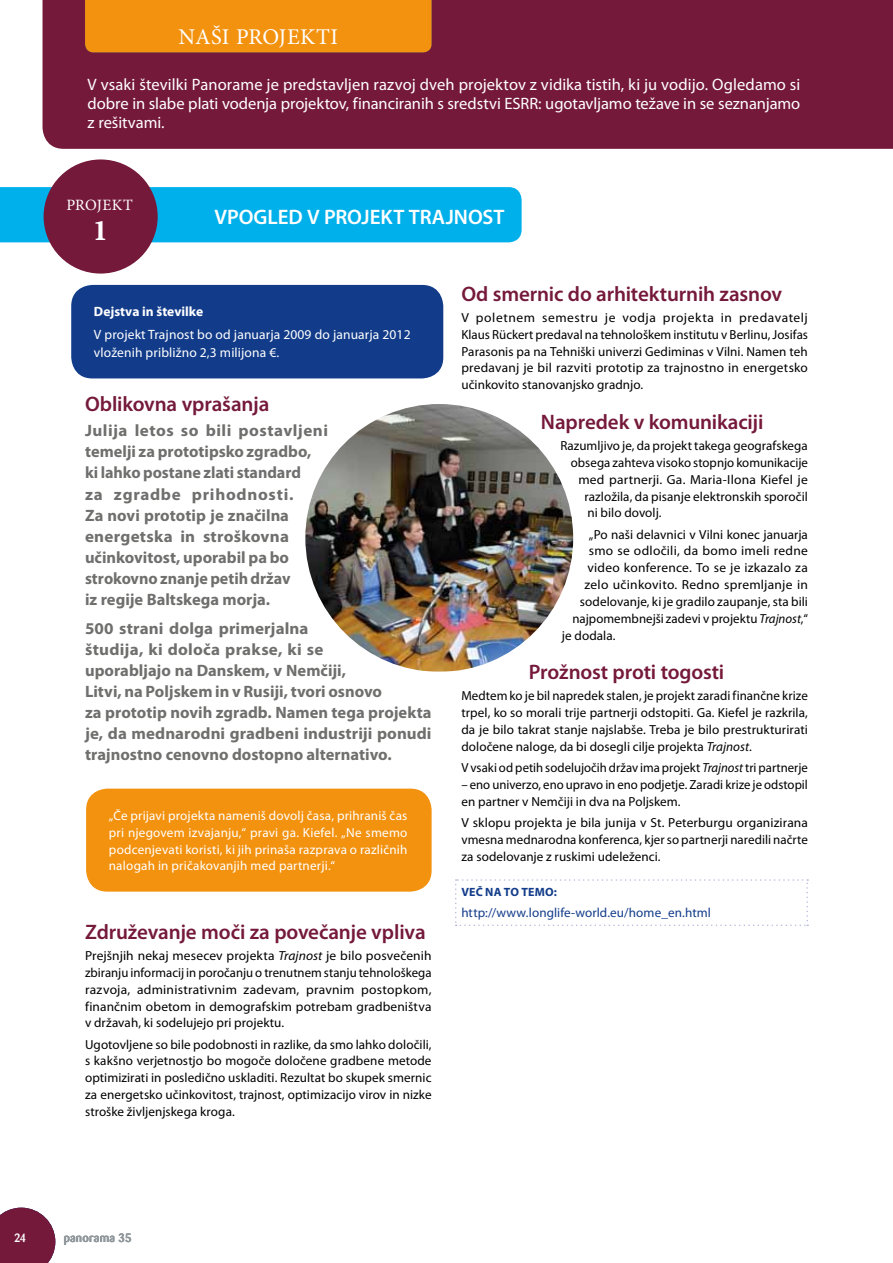
<style>
.page{position:relative;width:893px;height:1263px;background:#fff}
.page>*{position:absolute;margin:0;border:0;box-sizing:border-box;transform-origin:0 0}
.t1{font:30px "Minion Pro Bold Capt";color:#fff}
.t2{font:22.5px "Minion Pro";color:#fff}
.t3{font:600 21px "Myriad Pro";letter-spacing:-.005em;color:#75193a}
.t4{font:600 21px "Myriad Pro";color:#fff}
.t5{font:700 16.5px/21px "Myriad Pro";color:#6f6f6e}
.t6{font:16.5px/18.8px "Myriad Pro";letter-spacing:-.005em;color:#fff;text-align:justify}
.t7{font:15.75px "Minion Pro";letter-spacing:.015em;color:#fff}
.t8{font:13.5px/18px "Myriad Pro";letter-spacing:.01em;color:#fff}
.t9{font:700 13.5px "Myriad Pro";color:#fff}
.t10{font:13.2px/16.8px "Myriad Pro";letter-spacing:.005em;color:#000;text-align:justify}
.t11{font:13.2px/17px "Myriad Pro";letter-spacing:.015em;color:#fff;text-align:justify}
.t12{font:13.2px "Myriad Pro";letter-spacing:.005em;color:#123c8a}
.t13{font:700 12px "Myriad Pro";color:#123c8a}
.t14{font:500 12px "Barmeno";letter-spacing:.02em;color:#90989c}
.t15{font:500 12px "Barmeno";color:#fff}
.s1{font-style:italic}
</style>
<div class="page">
<div style="left:43px;top:0;width:850px;height:149px;background:#75193a"></div>
<img style="left:306px;top:405px;width:266px;height:266px">
<svg style="left:0;top:1208px;width:55px;height:55px;background:#82304e"></svg>
<div style="left:85px;top:0;width:347px;height:52px;background:#f3920f"></div>
<svg style="left:455px;top:879px;width:353px;height:47px"></svg>
<div style="left:0;top:187px;width:522px;height:55px;background:#00b0eb"></div>
<div style="left:44px;top:159px;width:114px;height:115px;background:#75193a;border-radius:50%"></div>
<div style="left:71px;top:285px;width:372px;height:93px;background:#123c8a;border-radius:21px"></div>
<div style="left:86px;top:789px;width:346px;height:103px;background:#f3920f;border-radius:21px"></div>
<h2 class="t2" style="left:178px;top:21px;width:85px">NAŠI PROJEKT</h2>
<h2 class="t2" style="left:331px;top:21px;width:9px">I</h2>
<p class="t6" style="left:88px;top:75px;width:714px">V vsaki številki Panorame je predstavljen razvoj dveh projektov z vidika tistih, ki ju vodijo. Ogledamo si dobre in slabe plati vodenja projektov, financiranih s sredstvi ESRR: ugotavljamo težave in se seznanjamo z rešitvami.</p>
<p class="t7" style="left:66px;top:195px;width:68px">PROJEKT</p>
<h1 class="t1" style="left:93px;top:213px;width:17px">1</h1>
<h3 class="t4" style="left:215px;top:204px;width:291px">VPOGLED V PROJEKT TRAJNOST</h3>
<p class="t9" style="left:94px;top:303px;width:111px">Dejstva in številke</p>
<p class="t8" style="left:94px;top:325px;width:318px">V projekt Trajnost bo od januarja 2009 do januarja 2012 vloženih približno 2,3 milijona €.</p>
<h3 class="t3" style="left:85px;top:391px;width:186px">Oblikovna vprašanja</h3>
<p class="t5" style="left:85px;top:420px;width:244px">Julija letos so bili postavljeni temelji za prototipsko zgradbo, ki lahko postane zlati standard<br>za zgradbe prihodnosti.<br>Za novi prototip je značilna energetska in stroškovna učinkovitost, uporabil pa bo strokovno znanje petih držav<br>iz regije Baltskega morja.</p>
<p class="t5" style="left:85px;top:617px;width:348px">500 strani dolga primerjalna<br>študija, ki določa prakse, ki se<br>uporabljajo na Danskem, v Nemčiji,<br>Litvi, na Poljskem in v Rusiji, tvori osnovo<br>za prototip novih zgradb. Namen tega projekta je, da mednarodni gradbeni industriji ponudi trajnostno cenovno dostopno alternativo.</p>
<p class="t11" style="left:109px;top:807px;width:300px">„Če prijavi projekta nameniš dovolj časa, prihraniš čas pri njegovem izvajanju,“ pravi ga. Kiefel. „Ne smemo podcenjevati koristi, ki jih prinaša razprava o različnih nalogah in pričakovanjih med partnerji.“</p>
<h3 class="t3" style="left:85px;top:918px;width:342px">Združevanje moči za povečanje vpliva</h3>
<p class="t10" style="left:85px;top:947px;width:348px">Prejšnjih nekaj mesecev projekta <span class="s1">Trajnost</span> je bilo posvečenih zbiranju informacij in poročanju o trenutnem stanju tehnološkega razvoja, administrativnim zadevam, pravnim postopkom, finančnim obetom in demografskim potrebam gradbeništva v državah, ki sodelujejo pri projektu.</p>
<p class="t10" style="left:85px;top:1035px;width:348px">Ugotovljene so bile podobnosti in razlike, da smo lahko določili, s kakšno verjetnostjo bo mogoče določene gradbene metode optimizirati in posledično uskladiti. Rezultat bo skupek smernic za energetsko učinkovitost, trajnost, optimizacijo virov in nizke stroške življenjskega kroga.</p>
<h3 class="t3" style="left:461px;top:280px;width:322px">Od smernic do arhitekturnih zasnov</h3>
<p class="t10" style="left:461px;top:309px;width:348px">V poletnem semestru je vodja projekta in predavatelj Klaus Rückert predaval na tehnološkem institutu v Berlinu, Josifas Parasonis pa na Tehniški univerzi Gediminas v Vilni. Namen teh predavanj je bil razviti prototip za trajnostno in energetsko učinkovito stanovanjsko gradnjo.</p>
<h3 class="t3" style="left:541px;top:408px;width:224px">Napredek v komunikaciji</h3>
<p class="t10" style="left:560px;top:437px;width:249px">Razumljivo je, da projekt takega geografskega</p>
<p class="t10" style="left:571px;top:454px;width:239px">obsega zahteva visoko stopnjo komunikacije</p>
<p class="t10" style="left:578px;top:471px;width:231px">med partnerji. Ga. Maria-Ilona Kiefel je</p>
<p class="t10" style="left:584px;top:487px;width:225px">razložila, da pisanje elektronskih sporočil</p>
<p class="t10" style="left:587px;top:504px;width:76px">ni bilo dovolj.</p>
<p class="t10" style="left:589px;top:525px;width:220px">„Po naši delavnici v Vilni konec januarja</p>
<p class="t10" style="left:589px;top:542px;width:221px">smo se odločili, da bomo imeli redne</p>
<p class="t10" style="left:587px;top:559px;width:222px">video konference. To se je izkazalo za</p>
<p class="t10" style="left:584px;top:576px;width:225px">zelo učinkovito. Redno spremljanje in</p>
<p class="t10" style="left:580px;top:593px;width:230px">sodelovanje, ki je gradilo zaupanje, sta bili</p>
<p class="t10" style="left:572px;top:610px;width:237px">najpomembnejši zadevi v projektu <span class="s1">Trajnost</span>,“</p>
<p class="t10" style="left:562px;top:627px;width:55px">je dodala.</p>
<h3 class="t3" style="left:529px;top:659px;width:197px">Prožnost proti togosti</h3>
<p class="t10" style="left:461px;top:687px;width:348px">Medtem ko je bil napredek stalen, je projekt zaradi finančne krize trpel, ko so morali trije partnerji odstopiti. Ga. Kiefel je razkrila, da je bilo takrat stanje najslabše. Treba je bilo prestrukturirati določene naloge, da bi dosegli cilje projekta <span class="s1">Trajnost</span>.</p>
<p class="t10" style="left:461px;top:759px;width:348px">V vsaki od petih sodelujočih držav ima projekt <span class="s1">Trajnost</span> tri partnerje</p>
<p class="t10" style="left:461px;top:776px;width:348px">– eno univerzo, eno upravo in eno podjetje. Zaradi krize je odstopil en partner v Nemčiji in dva na Poljskem.</p>
<p class="t10" style="left:461px;top:814px;width:348px">V sklopu projekta je bila junija v St. Peterburgu organizirana vmesna mednarodna konferenca, kjer so partnerji naredili načrte za sodelovanje z ruskimi udeleženci.</p>
<p class="t13" style="left:461px;top:884px;width:97px">Več na to temo:</p>
<p class="t12" style="left:461px;top:904px;width:251px">http://www.longlife-world.eu/home_en.html</p>
<p class="t15" style="left:14px;top:1231px;width:14px">24</p>
<p class="t14" style="left:64px;top:1230px;width:69px">panorama 35</p>
</div>
